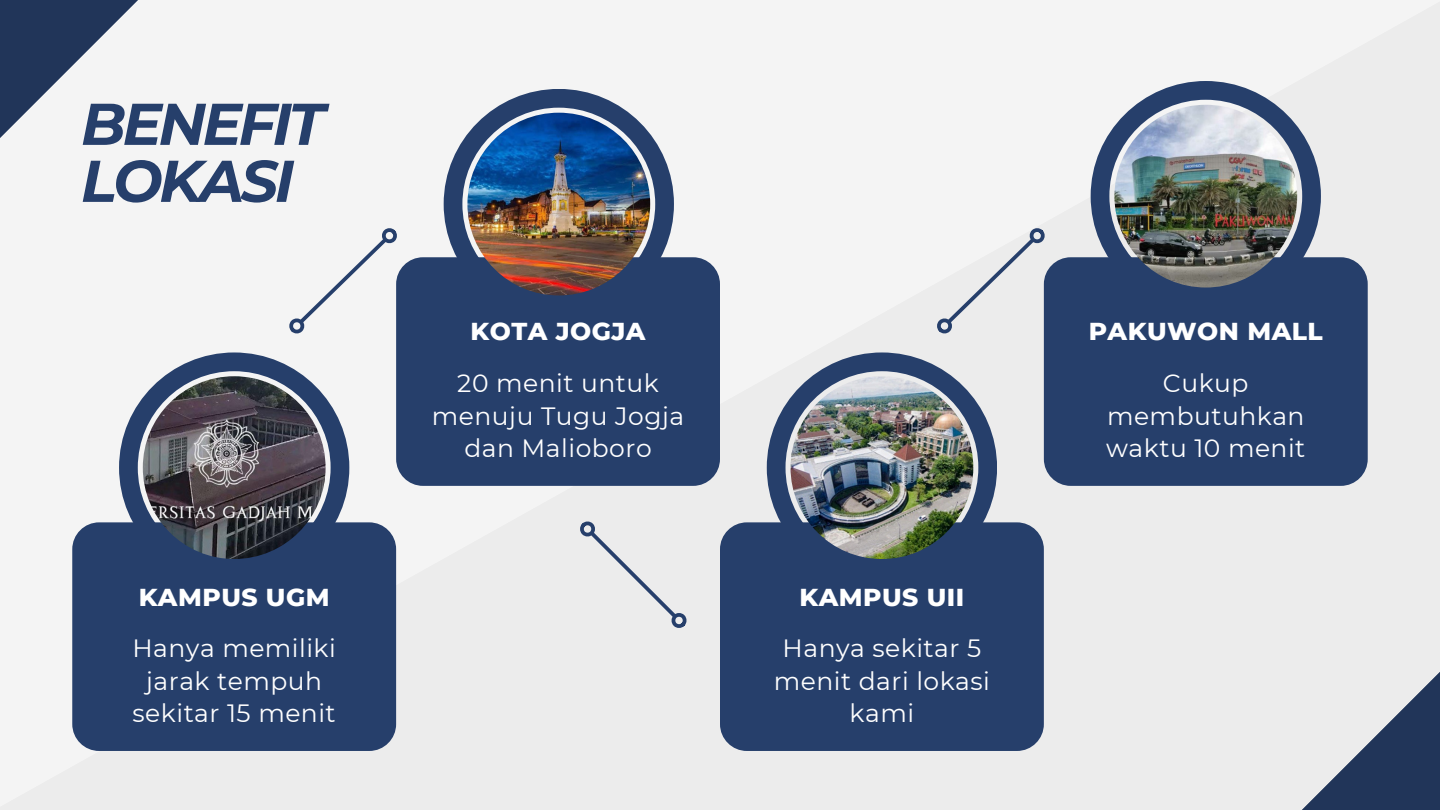
<style>
.page{position:relative;width:1440px;height:810px;background:#f4f4f4}
.page>*{position:absolute;margin:0;border:0;box-sizing:border-box;transform-origin:0 0}
.t1{font:italic 700 58.8px/57px "Montserrat";letter-spacing:-.06em;color:#263f6b}
.t2{font:25px/32.2px "Montserrat";letter-spacing:.02em;color:#fff;text-align:center}
.t3{font:800 25px "Montserrat";letter-spacing:.02em;color:#fff}
</style>
<div class="page">
<div style="left:72px;top:522px;width:324px;height:229px;background:#263f6b;border-radius:27px"></div>
<div style="left:396px;top:257px;width:324px;height:229px;background:#263f6b;border-radius:27px"></div>
<div style="left:1044px;top:257px;width:324px;height:229px;background:#263f6b;border-radius:27px"></div>
<div style="left:720px;top:522px;width:324px;height:229px;background:#263f6b;border-radius:27px"></div>
<svg style="left:119px;top:352px;width:230px;height:207px"></svg>
<img style="left:767px;top:352px;width:230px;height:207px">
<img style="left:1091px;top:81px;width:230px;height:207px">
<svg style="left:284px;top:222px;width:119px;height:117px"></svg>
<svg style="left:931px;top:222px;width:119px;height:117px"></svg>
<div style="left:574px;top:516px;width:118px;height:118px;background:#ececec"></div>
<svg style="left:1223px;top:593px;width:217px;height:217px;background:#c2c6ce"></svg>
<svg style="left:0;top:0;width:217px;height:217px;fill:#f4f4f4"></svg>
<img style="left:444px;top:89px;width:230px;height:207px">
<p class="t1" style="left:81px;top:95px;width:245px">BENEFIT<br>LOKASI</p>
<p class="t3" style="left:139px;top:581px;width:193px">KAMPUS UGM</p>
<p class="t2" style="left:132px;top:632px;width:205px">Hanya memiliki jarak tempuh sekitar 15 menit</p>
<p class="t3" style="left:470px;top:316px;width:177px">KOTA JOGJA</p>
<p class="t3" style="left:1089px;top:316px;width:236px">PAKUWON MALL</p>
<p class="t2" style="left:432px;top:367px;width:254px">20 menit untuk menuju Tugu Jogja dan Malioboro</p>
<p class="t2" style="left:1106px;top:367px;width:201px">Cukup membutuhkan waktu 10 menit</p>
<p class="t3" style="left:799px;top:581px;width:166px">KAMPUS UII</p>
<p class="t2" style="left:774px;top:632px;width:218px">Hanya sekitar 5 menit dari lokasi kami</p>
</div>
